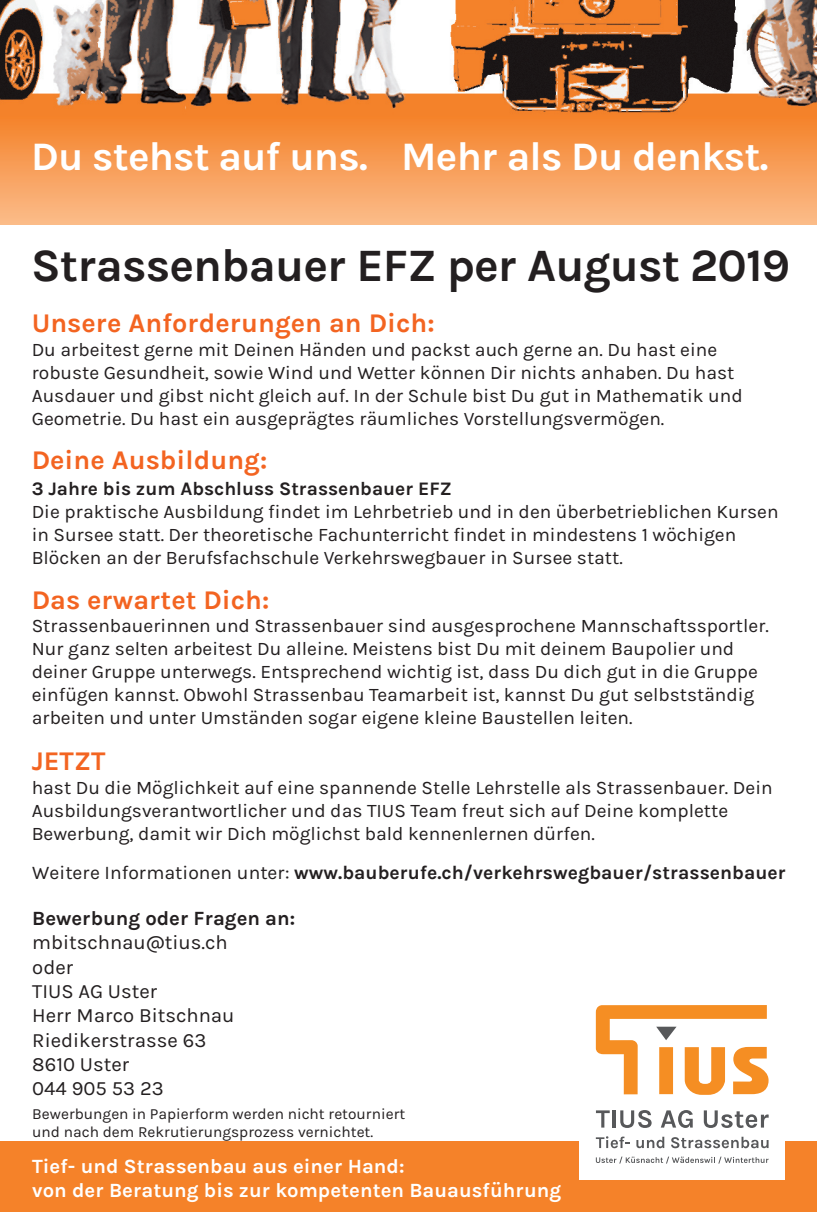
<style>
.page{position:relative;width:817px;height:1212px;background:#fff}
.page>*{position:absolute;margin:0;border:0;box-sizing:border-box;transform-origin:0 0}
.t1{font:700 46.35px "Karla";letter-spacing:-.02em;color:#231f20}
.t2{font:700 40.5px "Karla";letter-spacing:-.02em;color:#fff}
.t3{font:700 27px "Karla";color:#f36421}
.t4{font:20.25px/24.3px "Karla";color:#231f20}
.t5{font:700 20.25px/24.3px "Karla";letter-spacing:.005em;color:#fff}
.t6{font:700 20.25px "Karla";color:#231f20}
.t7{font:700 19.35px "Karla";color:#231f20}
.t8{font:19.12px/22.9px "Karla";color:#231f20}
.t9{font:700 19.12px "Karla";color:#231f20}
.t10{font:15.53px/18.4px "Karla";color:#231f20}
.s1{font-weight:400}
</style>
<div class="page">
<div style="left:0;top:1141px;width:816px;height:71px;background:#f58229"></div>
<img style="left:0;top:0;width:816px;height:117px">
<div style="left:0;top:117px;width:816px;height:107px;background:linear-gradient(to bottom,#f5832b,#fbbc8a)"></div>
<div style="left:579px;top:989px;width:205px;height:191px;background:#fff"></div>
<svg style="left:595px;top:1005px;width:173px;height:90px"></svg>
<svg style="left:595px;top:1136px;width:35px;height:12px"></svg>
<svg style="left:636px;top:1137px;width:28px;height:11px"></svg>
<svg style="left:671px;top:1137px;width:97px;height:11px"></svg>
<svg style="left:595px;top:1156px;width:173px;height:7px"></svg>
<svg style="left:596px;top:1110px;width:13px;height:17px"></svg>
<hr style="left:612px;top:1110px;width:3px;height:17px;background:#57585a">
<svg style="left:620px;top:1110px;width:31px;height:18px"></svg>
<svg style="left:660px;top:1110px;width:32px;height:18px"></svg>
<svg style="left:703px;top:1110px;width:65px;height:18px"></svg>
<h2 class="t2" style="left:31px;top:133px;width:738px">Du stehst auf uns. Mehr als Du denkst.</h2>
<h1 class="t1" style="left:31px;top:239px;width:760px">Strassenbauer EFZ per August 2019</h1>
<h3 class="t3" style="left:32px;top:307px;width:404px">Unsere Anforderungen an Dich:</h3>
<p class="t8" style="left:32px;top:338px;width:712px">Du arbeitest gerne mit Deinen Händen und packst auch gerne an. Du hast eine robuste Gesundheit, sowie Wind und Wetter können Dir nichts anhaben. Du hast Ausdauer und gibst nicht gleich auf. In der Schule bist Du gut in Mathematik und Geometrie. Du hast ein ausgeprägtes räumliches Vorstellungsvermögen.</p>
<h3 class="t3" style="left:32px;top:445px;width:237px">Deine Ausbildung:</h3>
<p class="t9" style="left:32px;top:477px;width:421px">3 Jahre bis zum Abschluss Strassenbauer EFZ</p>
<p class="t8" style="left:32px;top:500px;width:748px">Die praktische Ausbildung findet im Lehrbetrieb und in den überbetrieblichen Kursen in Sursee statt. Der theoretische Fachunterricht findet in mindestens 1 wöchigen<br>Blöcken an der Berufsfachschule Verkehrswegbauer in Sursee statt.</p>
<h3 class="t3" style="left:32px;top:584px;width:239px">Das erwartet Dich:</h3>
<p class="t8" style="left:32px;top:615px;width:738px">Strassenbauerinnen und Strassenbauer sind ausgesprochene Mannschaftssportler.<br>Nur ganz selten arbeitest Du alleine. Meistens bist Du mit deinem Baupolier und deiner Gruppe unterwegs. Entsprechend wichtig ist, dass Du dich gut in die Gruppe einfügen kannst. Obwohl Strassenbau Teamarbeit ist, kannst Du gut selbstständig arbeiten und unter Umständen sogar eigene kleine Baustellen leiten.</p>
<h3 class="t3" style="left:32px;top:745px;width:75px">JETZT</h3>
<p class="t8" style="left:32px;top:776px;width:742px">hast Du die Möglichkeit auf eine spannende Stelle Lehrstelle als Strassenbauer. Dein<br>Ausbildungsverantwortlicher und das TIUS Team freut sich auf Deine komplette<br>Bewerbung, damit wir Dich möglichst bald kennenlernen dürfen.</p>
<p class="t7" style="left:32px;top:861px;width:754px"><span class="s1">Weitere Informationen unter:</span> www.bauberufe.ch/verkehrswegbauer/strassenbauer</p>
<p class="t6" style="left:32px;top:906px;width:264px">Bewerbung oder Fragen an:</p>
<p class="t4" style="left:32px;top:931px;width:204px">mbitschnau@tius.ch oder<br>TIUS AG Uster<br>Herr Marco Bitschnau<br>Riedikerstrasse 63<br>8610 Uster<br>044 905 53 23</p>
<p class="t10" style="left:32px;top:1105px;width:374px">Bewerbungen in Papierform werden nicht retourniert und nach dem Rekrutierungsprozess vernichtet.</p>
<p class="t5" style="left:32px;top:1154px;width:530px">Tief- und Strassenbau aus einer Hand:<br>von der Beratung bis zur kompetenten Bauausführung</p>
</div>
